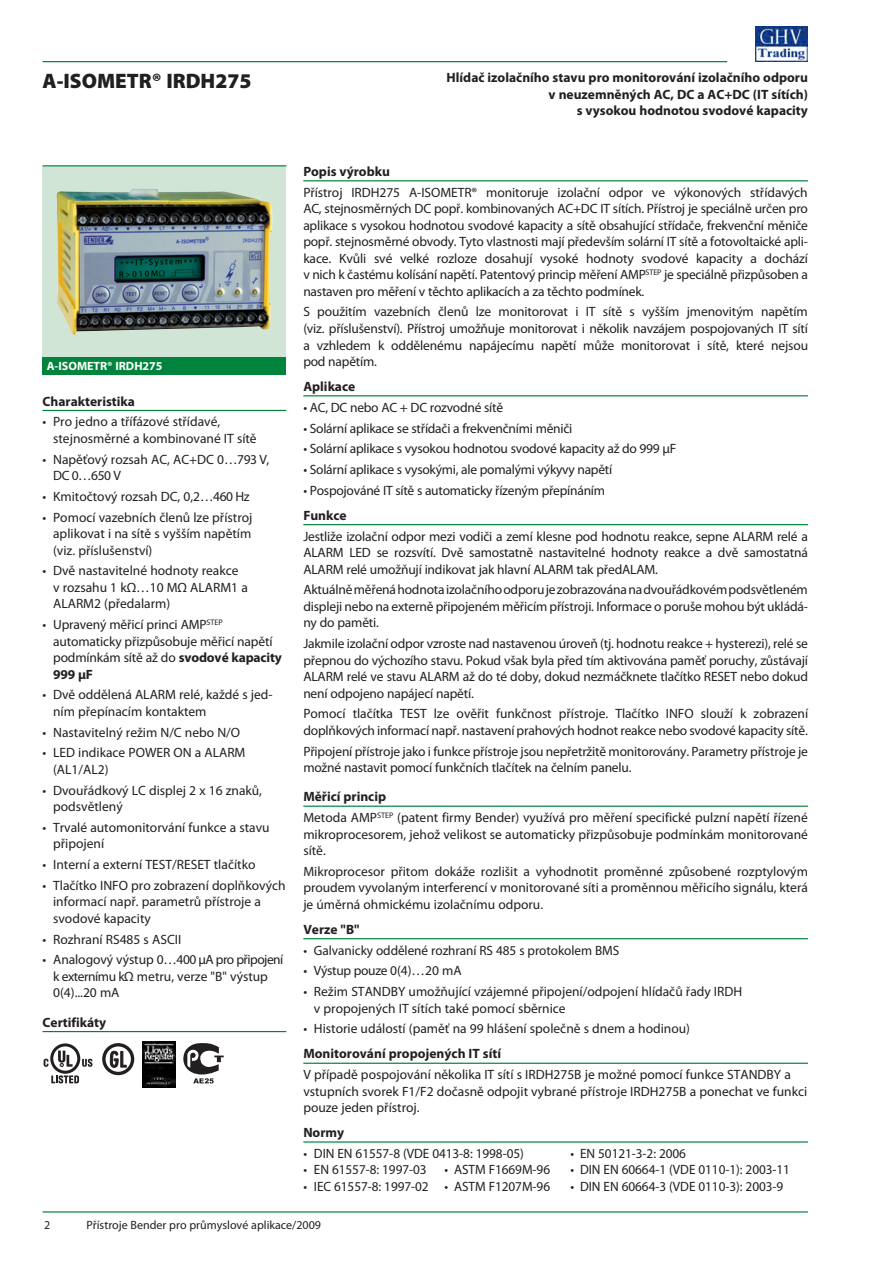
<style>
.page{position:relative;width:893px;height:1263px;background:#fff}
.page>*{position:absolute;margin:0;border:0;box-sizing:border-box;transform-origin:0 0}
.Hauptüberschrift{font:900 21px "Myriad Pro";color:#231f20}
.Grundschrift{font:13.5px/16.5px "Myriad Pro";letter-spacing:-.005em;color:#231f20}
.Überschrift{font:700 13.5px/16.5px "Myriad Pro";color:#231f20;text-align:right}
.Überschrift_mit_Lini{font:700 13.5px "Myriad Pro";color:#231f20}
.Grundschrift-2{font:13.5px "Myriad Pro";letter-spacing:-.025em;color:#231f20}
.Fußzeile_links{font:12px "Myriad Pro";color:#231f20}
.Bildunterschrift{font:700 12px "Myriad Pro";color:#fff}
.s1{font-weight:700}
</style>
<div class="page">
<hr style="left:43px;top:61px;width:684px;height:1px;background:#00843d">
<hr style="left:43px;top:1211px;width:765px;height:1px;background:#00843d">
<img style="left:755px;top:26px;width:53px;height:36px">
<div style="left:43px;top:166px;width:243px;height:191px;background:#d1e5d6"></div>
<img style="left:56px;top:189px;width:217px;height:146px">
<hr style="left:303px;top:180px;width:505px;height:1px;background:#00843d">
<hr style="left:303px;top:395px;width:505px;height:1px;background:#00843d">
<hr style="left:303px;top:524px;width:505px;height:1px;background:#00843d">
<hr style="left:303px;top:805px;width:505px;height:2px;background:#00843d">
<hr style="left:303px;top:938px;width:505px;height:1px;background:#00843d">
<hr style="left:303px;top:1063px;width:505px;height:1px;background:#00843d">
<hr style="left:303px;top:1141px;width:505px;height:1px;background:#00843d">
<hr style="left:43px;top:410px;width:243px;height:1px;background:#00843d">
<hr style="left:43px;top:1031px;width:243px;height:1px;background:#00843d">
<div style="left:50px;top:1043px;width:30px;height:31px;border:3px solid #231f20;border-radius:50%"></div>
<svg style="left:58px;top:1050px;width:15px;height:17px"></svg>
<svg style="left:51px;top:1075px;width:28px;height:9px"></svg>
<svg style="left:82px;top:1058px;width:11px;height:9px"></svg>
<svg style="left:43px;top:1059px;width:6px;height:8px"></svg>
<svg style="left:110px;top:1051px;width:17px;height:17px"></svg>
<div style="left:102px;top:1043px;width:32px;height:32px;border:3px solid #231f20;border-radius:50%"></div>
<img style="left:142px;top:1041px;width:34px;height:47px">
<svg style="left:183px;top:1043px;width:41px;height:40px"></svg>
<div style="left:43px;top:357px;width:243px;height:17px;background:#00843d"></div>
<hr style="left:43px;top:165px;width:243px;height:1px;background:#00843d">
<p class="Hauptüberschrift" style="left:43px;top:69px;width:211px">A-ISOMETR® IRDH275</p>
<p class="Überschrift" style="left:447px;top:70px;width:363px">Hlídač izolačního stavu pro monitorování izolačního odporu v neuzemněných AC, DC a AC+DC (IT sítích)<br>s vysokou hodnotou svodové kapacity</p>
<p class="Bildunterschrift" style="left:47px;top:359px;width:117px">A-ISOMETR® IRDH275</p>
<p class="Überschrift_mit_Lini" style="left:43px;top:393px;width:94px">Charakteristika</p>
<p class="Grundschrift" style="left:53px;top:414px;width:205px;text-indent:-11px">• Pro jedno a třífázové střídavé, stejnosměrné a kombinované IT sítě</p>
<p class="Grundschrift" style="left:53px;top:451px;width:218px;text-indent:-11px">• Napěťový rozsah AC, AC+DC 0…793 V,<br>DC 0…650 V</p>
<p class="Grundschrift" style="left:43px;top:488px;width:208px">• Kmitočtový rozsah DC, 0,2…460 Hz</p>
<p class="Grundschrift" style="left:53px;top:509px;width:201px;text-align:justify;text-indent:-11px">• Pomocí vazebních členů lze přístroj aplikovat i na sítě s vyšším napětím (viz. příslušenství)</p>
<p class="Grundschrift" style="left:53px;top:563px;width:196px;text-indent:-11px">• Dvě nastavitelné hodnoty reakce v rozsahu 1 kΩ…10 MΩ ALARM1 a<br>ALARM2 (předalarm)</p>
<p class="Grundschrift" style="left:53px;top:617px;width:230px;text-indent:-11px">• Upravený měřicí princi AMP<sup>STEP </sup>automaticky přizpůsobuje měřicí napětí podmínkám sítě až do <span class="s1">svodové kapacity<br>999 µF</span></p>
<p class="Grundschrift" style="left:53px;top:687px;width:221px;text-indent:-11px">• Dvě oddělená ALARM relé, každé s jed&shy;ním přepínacím kontaktem</p>
<p class="Grundschrift" style="left:43px;top:724px;width:199px">• Nastavitelný režim N/C nebo N/O</p>
<p class="Grundschrift" style="left:53px;top:745px;width:194px;text-indent:-11px">• LED indikace POWER ON a ALARM (AL1/AL2)</p>
<p class="Grundschrift" style="left:53px;top:782px;width:210px;text-indent:-11px">• Dvouřádkový LC displej 2 x 16 znaků, podsvětlený</p>
<p class="Grundschrift" style="left:53px;top:819px;width:218px;text-indent:-11px">• Trvalé automonitorvání funkce a stavu připojení</p>
<p class="Grundschrift" style="left:43px;top:857px;width:214px">• Interní a externí TEST/RESET tlačítko</p>
<p class="Grundschrift" style="left:53px;top:877px;width:234px;text-indent:-11px">• Tlačítko INFO pro zobrazení doplňkových informací např. parametrů přístroje a svodové kapacity</p>
<p class="Grundschrift" style="left:43px;top:931px;width:140px">• Rozhraní RS485 s ASCII</p>
<p class="Grundschrift" style="left:53px;top:952px;width:232px;text-indent:-11px">• Analogový výstup 0…400 µA pro připojení k externímu kΩ metru, verze "B" výstup<br>0(4)...20 mA</p>
<p class="Überschrift_mit_Lini" style="left:43px;top:1014px;width:65px">Certifikáty</p>
<p class="Überschrift_mit_Lini" style="left:303px;top:164px;width:88px">Popis výrobku</p>
<p class="Grundschrift" style="left:303px;top:184px;width:506px;text-align:justify">Přístroj IRDH275 A-ISOMETR® monitoruje izolační odpor ve výkonových střídavých AC, stejnosměrných DC popř. kombinovaných AC+DC IT sítích. Přístroj je speciálně určen pro aplikace s vysokou hodnotou svodové kapacity a sítě obsahující střídače, frekvenční měniče popř. stejnosměrné obvody. Tyto vlastnosti mají především solární IT sítě a fotovoltaické apli&shy;kace. Kvůli své velké rozloze dosahují vysoké hodnoty svodové kapacity a dochází v nich k častému kolísání napětí. Patentový princip měření AMP<sup>STEP</sup> je speciálně přizpůsoben a nastaven pro měření v těchto aplikacích a za těchto podmínek.</p>
<p class="Grundschrift" style="left:303px;top:304px;width:506px;text-align:justify">S použitím vazebních členů lze monitorovat i IT sítě s vyšším jmenovitým napětím (viz. příslušenství). Přístroj umožňuje monitorovat i několik navzájem pospojovaných IT sítí a vzhledem k oddělenému napájecímu napětí může monitorovat i sítě, které nejsou pod napětím.</p>
<p class="Überschrift_mit_Lini" style="left:303px;top:379px;width:54px">Aplikace</p>
<p class="Grundschrift" style="left:303px;top:399px;width:201px">• AC, DC nebo AC + DC rozvodné sítě</p>
<p class="Grundschrift" style="left:303px;top:420px;width:270px">• Solární aplikace se střídači a frekvenčními měniči</p>
<p class="Grundschrift" style="left:303px;top:441px;width:374px">• Solární aplikace s vysokou hodnotou svodové kapacity až do 999 µF</p>
<p class="Grundschrift" style="left:303px;top:461px;width:310px">• Solární aplikace s vysokými, ale pomalými výkyvy napětí</p>
<p class="Grundschrift" style="left:303px;top:482px;width:303px">• Pospojováné IT sítě s automaticky řízeným přepínáním</p>
<p class="Überschrift_mit_Lini" style="left:303px;top:508px;width:45px">Funkce</p>
<p class="Grundschrift" style="left:303px;top:528px;width:506px;text-align:justify">Jestliže izolační odpor mezi vodiči a zemí klesne pod hodnotu reakce, sepne ALARM relé a ALARM LED se rozsvítí. Dvě samostatně nastavitelné hodnoty reakce a dvě samostatná ALARM relé umožňují indikovat jak hlavní ALARM tak předALAM.</p>
<p class="Grundschrift" style="left:303px;top:582px;width:506px;text-align:justify">Aktuálně měřená hodnota izolačního odporu je zobrazována na dvouřádkovém podsvětleném displeji nebo na externě připojeném měřicím přístroji. Informace o poruše mohou být ukládá&shy;ny do paměti.</p>
<p class="Grundschrift" style="left:303px;top:635px;width:506px;text-align:justify">Jakmile izolační odpor vzroste nad nastavenou úroveň (tj. hodnotu reakce + hysterezi), relé se přepnou do výchozího stavu. Pokud však byla před tím aktivována paměť poruchy, zůstávají ALARM relé ve stavu ALARM až do té doby, dokud nezmáčknete tlačítko RESET nebo dokud není odpojeno napájecí napětí.</p>
<p class="Grundschrift" style="left:303px;top:706px;width:506px">Pomocí tlačítka TEST lze ověřit funkčnost přístroje. Tlačítko INFO slouží k zobrazení doplňkových informací např. nastavení prahových hodnot reakce nebo svodové kapacity sítě.</p>
<p class="Grundschrift" style="left:303px;top:743px;width:506px">Připojení přístroje jako i funkce přístroje jsou nepřetržitě monitorovány. Parametry přístroje je možné nastavit pomocí funkčních tlačítek na čelním panelu.</p>
<p class="Überschrift_mit_Lini" style="left:303px;top:789px;width:84px">Měřicí princip</p>
<p class="Grundschrift" style="left:303px;top:809px;width:506px;text-align:justify">Metoda AMP<sup>STEP</sup> (patent firmy Bender) využívá pro měření specifické pulzní napětí řízené mikroprocesorem, jehož velikost se automaticky přizpůsobuje podmínkám monitorované sítě.</p>
<p class="Grundschrift" style="left:303px;top:863px;width:506px;text-align:justify">Mikroprocesor přitom dokáže rozlišit a vyhodnotit proměnné způsobené rozptylovým proudem vyvolaným interferencí v monitorované síti a proměnnou měřicího signálu, která je úměrná ohmickému izolačnímu odporu.</p>
<p class="Überschrift_mit_Lini" style="left:303px;top:922px;width:58px">Verze "B"</p>
<p class="Grundschrift" style="left:303px;top:942px;width:317px">• Galvanicky oddělené rozhraní RS 485 s protokolem BMS</p>
<p class="Grundschrift-2" style="left:303px;top:963px;width:160px">• Výstup pouze 0(4)…20 mA</p>
<p class="Grundschrift" style="left:314px;top:983px;width:430px;text-indent:-11px">• Režim STANDBY umožňující vzájemné připojení/odpojení hlídačů řady IRDH v propojených IT sítích také pomocí sběrnice</p>
<p class="Grundschrift" style="left:303px;top:1021px;width:388px">• Historie událostí (paměť na 99 hlášení společně s dnem a hodinou)</p>
<p class="Überschrift_mit_Lini" style="left:303px;top:1046px;width:199px">Monitorování propojených IT sítí</p>
<p class="Grundschrift" style="left:303px;top:1067px;width:505px">V případě pospojování několika IT sítí s IRDH275B je možné pomocí funkce STANDBY a vstupních svorek F1/F2 dočasně odpojit vybrané přístroje IRDH275B a ponechat ve funkci pouze jeden přístroj.</p>
<p class="Überschrift_mit_Lini" style="left:303px;top:1125px;width:42px">Normy</p>
<p class="Grundschrift" style="left:303px;top:1145px;width:222px">• DIN EN 61557-8 (VDE 0413-8: 1998-05)</p>
<p class="Grundschrift" style="left:570px;top:1145px;width:117px">• EN 50121-3-2: 2006</p>
<p class="Grundschrift" style="left:303px;top:1162px;width:125px">• EN 61557-8: 1997-03</p>
<p class="Grundschrift" style="left:444px;top:1162px;width:107px">• ASTM F1669M-96</p>
<p class="Grundschrift" style="left:570px;top:1162px;width:221px">• DIN EN 60664-1 (VDE 0110-1): 2003-11</p>
<p class="Grundschrift" style="left:303px;top:1178px;width:248px">• IEC 61557-8: 1997-02 • ASTM F1207M-96</p>
<p class="Grundschrift" style="left:570px;top:1178px;width:214px">• DIN EN 60664-3 (VDE 0110-3): 2003-9</p>
<p class="Fußzeile_links" style="left:44px;top:1218px;width:8px">2</p>
<p class="Fußzeile_links" style="left:87px;top:1218px;width:236px">Přístroje Bender pro průmyslové aplikace/2009</p>
</div>
